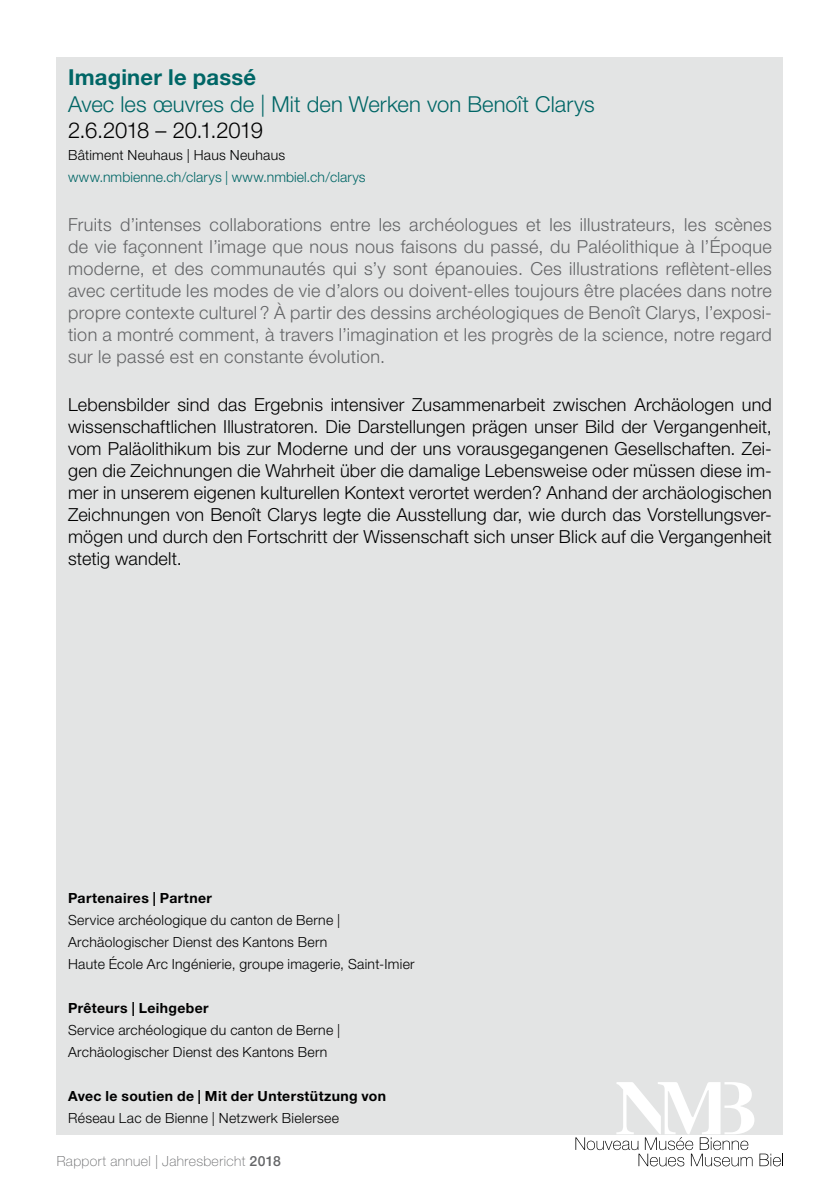
<style>
.page{position:relative;width:840px;height:1191px;background:#fff}
.page>*{position:absolute;margin:0;border:0;box-sizing:border-box;transform-origin:0 0}
.t1{font:300 22px "Helvetica Neue";letter-spacing:.005em;color:#066}
.t2{font:300 22px "Helvetica Neue";letter-spacing:-.035em;color:#000}
.t3{font:700 22px "Helvetica Neue";letter-spacing:.01em;color:#066}
.t4{font:300 18px/22px "Helvetica Neue";letter-spacing:.01em;color:#000;text-align:justify}
.t5{font:300 18px/22px "Helvetica Neue";letter-spacing:.02em;color:#646567;text-align:justify}
.t6{font:300 14px/22px "Helvetica Neue";letter-spacing:.02em;color:#000}
.t7{font:700 14px "Helvetica Neue";letter-spacing:.025em;color:#000}
.t8{font:300 14px "Helvetica Neue";letter-spacing:.005em;color:#066}
.t9{font:100 14px "Helvetica Neue";letter-spacing:.03em;color:#646567}
.s1{font-weight:500}
</style>
<div class="page">
<div style="left:57px;top:57px;width:725px;height:1077px;background:#e3e4e4"></div>
<svg style="left:575px;top:1082px;width:208px;height:84px"></svg>
<p class="t3" style="left:68px;top:64px;width:189px">Imaginer le passé</p>
<p class="t1" style="left:68px;top:90px;width:528px">Avec les œuvres de | Mit den Werken von Benoît Clarys</p>
<p class="t2" style="left:68px;top:117px;width:196px">2.6.2018 – 20.1.2019</p>
<p class="t6" style="left:68px;top:144px;width:218px">Bâtiment Neuhaus | Haus Neuhaus</p>
<p class="t8" style="left:68px;top:168px;width:299px">www.nmbienne.ch/clarys | www.nmbiel.ch/clarys</p>
<p class="t5" style="left:68px;top:213px;width:705px">Fruits d’intenses collaborations entre les archéologues et les illustrateurs, les scènes de vie façonnent l’image que nous nous faisons du passé, du Paléolithique à l’Époque moderne, et des communautés qui s’y sont épanouies. Ces illustrations reflètent-elles avec certitude les modes de vie d’alors ou doivent-elles toujours être placées dans notre propre contexte culturel ? À partir des dessins archéologiques de Benoît Clarys, l’exposi&shy;tion a montré comment, à travers l’imagination et les progrès de la science, notre regard sur le passé est en constante évolution.</p>
<p class="t4" style="left:68px;top:393px;width:705px">Lebensbilder sind das Ergebnis intensiver Zusammenarbeit zwischen Archäologen und wissenschaftlichen Illustratoren. Die Darstellungen prägen unser Bild der Vergangenheit, vom Paläolithikum bis zur Moderne und der uns vorausgegangenen Gesellschaften. Zei&shy;gen die Zeichnungen die Wahrheit über die damalige Lebensweise oder müssen diese im&shy;mer in unserem eigenen kulturellen Kontext verortet werden? Anhand der archäologischen Zeichnungen von Benoît Clarys legte die Ausstellung dar, wie durch das Vorstellungsver&shy;mögen und durch den Fortschritt der Wissenschaft sich unser Blick auf die Vergangenheit stetig wandelt.</p>
<p class="t7" style="left:68px;top:889px;width:145px">Partenaires | Partner</p>
<p class="t6" style="left:68px;top:908px;width:348px">Service archéologique du canton de Berne |<br>Archäologischer Dienst des Kantons Bern<br>Haute École Arc Ingénierie, groupe imagerie, Saint-Imier</p>
<p class="t7" style="left:68px;top:999px;width:142px">Prêteurs | Leihgeber</p>
<p class="t6" style="left:68px;top:1018px;width:273px">Service archéologique du canton de Berne |<br>Archäologischer Dienst des Kantons Bern</p>
<p class="t7" style="left:68px;top:1087px;width:319px">Avec le soutien de | Mit der Unterstützung von</p>
<p class="t6" style="left:68px;top:1106px;width:272px">Réseau Lac de Bienne | Netzwerk Bielersee</p>
<p class="t9" style="left:57px;top:1153px;width:226px">Rapport annuel | Jahresbericht <span class="s1">2018</span></p>
</div>
